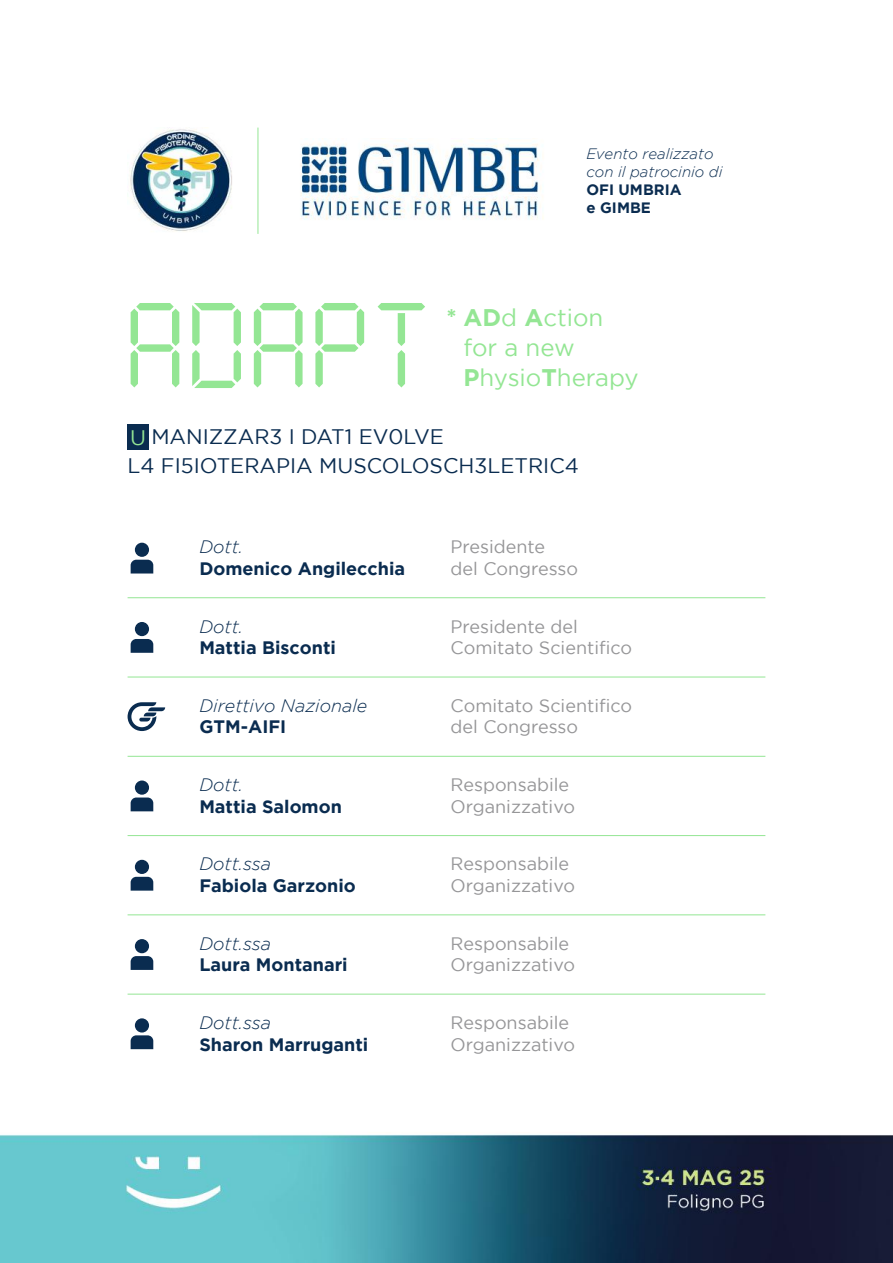
<style>
.page{position:relative;width:893px;height:1263px;background:#fff}
.page>*{position:absolute;margin:0;border:0;box-sizing:border-box;transform-origin:0 0}
.t1{font:24px/30px "Gotham";color:#94e694}
.t2{font:21px/28.2px "Gotham";color:#0a2c50}
.t3{font:18px/21.6px "Gotham";color:#969698}
.t4{font:700 18px "Gotham";color:#0a2c50}
.t5{font:italic 300 18px "Gotham";color:#0a2c50}
.t6{font:italic 300 15px/18px "Gotham";color:#0a2c50}
.t7{font:700 15px/18px "Gotham";color:#0a2c50}
.s1{font-weight:700}
.s2{color:#94e694}
</style>
<div class="page">
<img style="left:0;top:1134px;width:893px;height:129px">
<img style="left:300px;top:138px;width:243px;height:82px">
<svg style="left:131px;top:560px;width:22px;height:13px"></svg>
<div style="left:135px;top:543px;width:14px;height:14px;background:#0a2c50;border-radius:50%"></div>
<svg style="left:131px;top:639px;width:22px;height:14px"></svg>
<div style="left:135px;top:622px;width:14px;height:14px;background:#0a2c50;border-radius:50%"></div>
<svg style="left:128px;top:702px;width:37px;height:29px"></svg>
<svg style="left:131px;top:797px;width:22px;height:14px"></svg>
<div style="left:135px;top:780px;width:14px;height:15px;background:#0a2c50;border-radius:50%"></div>
<svg style="left:131px;top:877px;width:22px;height:14px"></svg>
<div style="left:135px;top:860px;width:14px;height:14px;background:#0a2c50;border-radius:50%"></div>
<svg style="left:131px;top:956px;width:22px;height:14px"></svg>
<div style="left:135px;top:939px;width:14px;height:14px;background:#0a2c50;border-radius:50%"></div>
<svg style="left:131px;top:1035px;width:22px;height:14px"></svg>
<div style="left:135px;top:1018px;width:14px;height:14px;background:#0a2c50;border-radius:50%"></div>
<hr style="left:128px;top:597px;width:637px;height:1px;background:#94e694">
<hr style="left:128px;top:677px;width:637px;height:1px;background:#94e694">
<hr style="left:128px;top:756px;width:637px;height:1px;background:#94e694">
<hr style="left:128px;top:835px;width:637px;height:1px;background:#94e694">
<hr style="left:128px;top:914px;width:637px;height:1px;background:#94e694">
<hr style="left:128px;top:994px;width:637px;height:1px;background:#94e694">
<img style="left:130px;top:129px;width:102px;height:102px">
<hr style="left:258px;top:128px;width:1px;height:106px;background:#94e694">
<svg style="left:378px;top:303px;width:47px;height:84px"></svg>
<svg style="left:315px;top:303px;width:49px;height:84px"></svg>
<svg style="left:131px;top:303px;width:48px;height:84px"></svg>
<svg style="left:254px;top:303px;width:49px;height:84px"></svg>
<svg style="left:192px;top:303px;width:49px;height:85px"></svg>
<div style="left:128px;top:424px;width:21px;height:26px;background:#0a2c50"></div>
<p class="t6" style="left:586px;top:145px;width:138px">Evento realizzato con il patrocinio di</p>
<p class="t7" style="left:586px;top:180px;width:97px">OFI UMBRIA e GIMBE</p>
<h1 class="t1" style="left:463px;top:302px;width:177px;text-indent:-17px"><span class="s1">* AD</span>d <span class="s1">A</span>ction for a new<br><span class="s1">P</span>hysio<span class="s1">T</span>herapy</h1>
<p class="t2" style="left:128px;top:422px;width:453px"><span class="s2">U</span> MANIZZAR3 I DAT1 EV0LVE<br>L4 FI5IOTERAPIA MUSCOLOSCH3LETRIC4</p>
<p class="t5" style="left:199px;top:537px;width:45px">Dott.</p>
<p class="t4" style="left:199px;top:558px;width:207px">Domenico Angilecchia</p>
<p class="t3" style="left:451px;top:536px;width:129px">Presidente<br>del Congresso</p>
<p class="t5" style="left:199px;top:616px;width:45px">Dott.</p>
<p class="t4" style="left:199px;top:637px;width:138px">Mattia Bisconti</p>
<p class="t3" style="left:451px;top:615px;width:183px">Presidente del<br>Comitato Scientifico</p>
<p class="t5" style="left:199px;top:696px;width:169px">Direttivo Nazionale</p>
<p class="t4" style="left:199px;top:717px;width:88px">GTM-AIFI</p>
<p class="t3" style="left:451px;top:694px;width:183px">Comitato Scientifico del Congresso</p>
<p class="t5" style="left:199px;top:775px;width:45px">Dott.</p>
<p class="t4" style="left:199px;top:796px;width:144px">Mattia Salomon</p>
<p class="t3" style="left:451px;top:774px;width:126px">Responsabile<br>Organizzativo</p>
<p class="t5" style="left:199px;top:854px;width:73px">Dott.ssa</p>
<p class="t4" style="left:199px;top:875px;width:158px">Fabiola Garzonio</p>
<p class="t3" style="left:451px;top:853px;width:126px">Responsabile<br>Organizzativo</p>
<p class="t5" style="left:199px;top:933px;width:73px">Dott.ssa</p>
<p class="t4" style="left:199px;top:954px;width:150px">Laura Montanari</p>
<p class="t3" style="left:451px;top:932px;width:126px">Responsabile<br>Organizzativo</p>
<p class="t5" style="left:199px;top:1013px;width:73px">Dott.ssa</p>
<p class="t4" style="left:199px;top:1034px;width:170px">Sharon Marruganti</p>
<p class="t3" style="left:451px;top:1011px;width:126px">Responsabile<br>Organizzativo</p>
</div>
